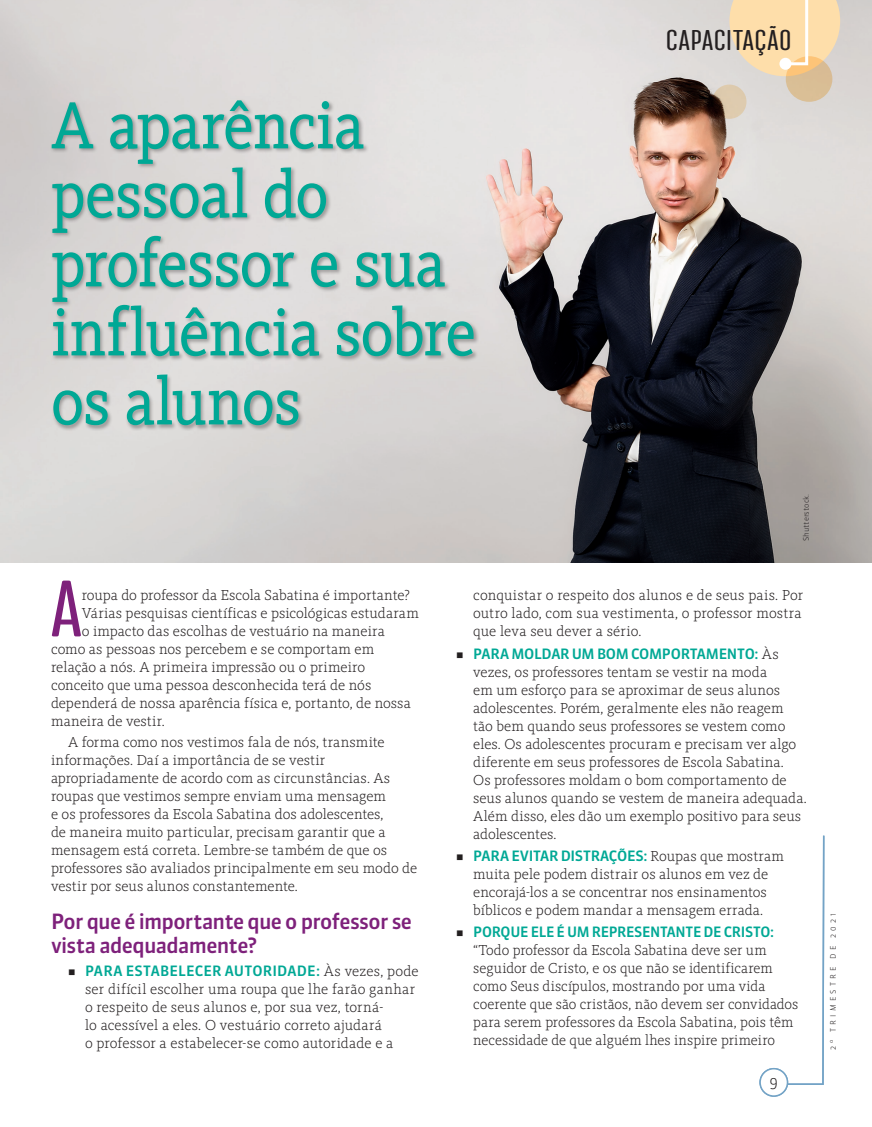
<style>
.page{position:relative;width:872px;height:1127px;background:#fff}
.page>*{position:absolute;margin:0;border:0;box-sizing:border-box;transform-origin:0 0}
.t1{font:79.5px "Nephrite";color:#7e217b}
.t2{font:69px/69px "FF Kievit Slab";letter-spacing:-.015em;color:#00a895;scale:.9 1}
.t3{font:28.5px "Nephrite";letter-spacing:.035em;color:#231f20}
.Subtítulos{font:500 21px/24px "FF Sanuk";letter-spacing:-.035em;color:#7e217b}
.Listado{font:300 15px/18px "FF Kievit Slab";color:#231f20}
.t4{font:300 15px "FF Sanuk";color:#231f20}
.Listado-2{font:500 14.25px "FF Sanuk";letter-spacing:-.015em;color:#00a895}
.Listado-3{font:500 14.25px "FF Sanuk";letter-spacing:.015em;color:#00a895}
.Créditos{font:300 7.5px "FF Sanuk";letter-spacing:.415em;color:#231f20}
.Créditos-2{font:300 7.5px "FF Sanuk";letter-spacing:-.005em;color:#231f20}
.s1{font-family:"FF Kievit Slab";font-weight:300;font-size:15px;color:#231f20}
</style>
<div class="page">
<img style="left:0;top:0;width:872px;height:563px">
<div style="left:785px;top:56px;width:47px;height:46px;background:#d9be95;border-radius:50%"></div>
<svg style="left:712px;top:85px;width:34px;height:34px"></svg>
<svg style="left:777px;top:835px;width:48px;height:250px"></svg>
<div style="left:760px;top:1068px;width:27px;height:28px;background:#fff;border-radius:50%"></div>
<div style="left:759px;top:1068px;width:29px;height:29px;border:2px solid #73a3c6;border-radius:50%"></div>
<svg style="left:729px;top:0;width:111px;height:76px;background:#f7dbaf"></svg>
<div style="left:779px;top:58px;width:12px;height:12px;background:#fff;border-radius:50%"></div>
<div style="left:50px;top:99px;width:429px;height:332px;background:#231f20;opacity:.35"></div>
<p class="t2" style="left:51px;top:90px;width:474px">A aparência pessoal do professor e sua influência sobre os alunos</p>
<p class="t3" style="left:666px;top:25px;width:127px">CAPACITAÇÃO</p>
<p class="t1" style="left:51px;top:567px;width:32px">A</p>
<p class="Listado" style="left:82px;top:586px;width:330px">roupa do professor da Escola Sabatina é importante?</p>
<p class="Listado" style="left:82px;top:604px;width:339px">Várias pesquisas científicas e psicológicas estudaram</p>
<p class="Listado" style="left:82px;top:622px;width:304px">o impacto das escolhas de vestuário na maneira</p>
<p class="Listado" style="left:51px;top:640px;width:325px">como as pessoas nos percebem e se comportam em</p>
<p class="Listado" style="left:51px;top:658px;width:316px">relação a nós. A primeira impressão ou o primeiro</p>
<p class="Listado" style="left:51px;top:676px;width:322px">conceito que uma pessoa desconhecida terá de nós</p>
<p class="Listado" style="left:51px;top:694px;width:361px">dependerá de nossa aparência física e, portanto, de nossa</p>
<p class="Listado" style="left:51px;top:712px;width:115px">maneira de vestir.</p>
<p class="Listado" style="left:51px;top:732px;width:368px;text-indent:17px">A forma como nos vestimos fala de nós, transmite informações. Daí a importância de se vestir apropriadamente de acordo com as circunstâncias. As roupas que vestimos sempre enviam uma mensagem<br>e os professores da Escola Sabatina dos adolescentes,<br>de maneira muito particular, precisam garantir que a mensagem está correta. Lembre-se também de que os professores são avaliados principalmente em seu modo de vestir por seus alunos constantemente.</p>
<p class="Subtítulos" style="left:51px;top:910px;width:362px">Por que é importante que o professor se vista adequadamente?</p>
<p class="Listado-3" style="left:85px;top:962px;width:335px">PARA ESTABELECER AUTORIDADE: <span class="s1">Às vezes, pode</span></p>
<p class="Listado" style="left:85px;top:979px;width:331px">ser difícil escolher uma roupa que lhe farão ganhar o respeito de seus alunos e, por sua vez, torná-<br>lo acessível a eles. O vestuário correto ajudará<br>o professor a estabelecer-se como autoridade e a</p>
<p class="Créditos-2" style="left:801px;top:541px;width:49px;rotate:-90deg">Shutterstock.</p>
<p class="Listado" style="left:473px;top:586px;width:331px;text-align:justify">conquistar o respeito dos alunos e de seus pais. Por outro lado, com sua vestimenta, o professor mostra que leva seu dever a sério.</p>
<p class="Listado-2" style="left:473px;top:645px;width:307px">PARA MOLDAR UM BOM COMPORTAMENTO: <span class="s1">Às</span></p>
<p class="Listado" style="left:473px;top:662px;width:335px">vezes, os professores tentam se vestir na moda<br>em um esforço para se aproximar de seus alunos adolescentes. Porém, geralmente eles não reagem tão bem quando seus professores se vestem como eles. Os adolescentes procuram e precisam ver algo diferente em seus professores de Escola Sabatina.<br>Os professores moldam o bom comportamento de seus alunos quando se vestem de maneira adequada.<br>Além disso, eles dão um exemplo positivo para seus adolescentes.</p>
<p class="Listado-2" style="left:473px;top:847px;width:312px">PARA EVITAR DISTRAÇÕES: <span class="s1">Roupas que mostram</span></p>
<p class="Listado" style="left:473px;top:865px;width:296px;text-align:justify">muita pele podem distrair os alunos em vez de encorajá-los a se concentrar nos ensinamentos bíblicos e podem mandar a mensagem errada.</p>
<p class="Listado-2" style="left:473px;top:923px;width:302px">PORQUE ELE É UM REPRESENTANTE DE CRISTO:</p>
<p class="Listado" style="left:473px;top:941px;width:327px">“Todo professor da Escola Sabatina deve ser um seguidor de Cristo, e os que não se identificarem como Seus discípulos, mostrando por uma vida coerente que são cristãos, não devem ser convidados para serem professores da Escola Sabatina, pois têm necessidade de que alguém lhes inspire primeiro</p>
<p class="t4" style="left:769px;top:1073px;width:10px">9</p>
<p class="Créditos" style="left:828px;top:1050px;width:139px;rotate:-90deg">2º TRIMESTRE DE 2021</p>
</div>
